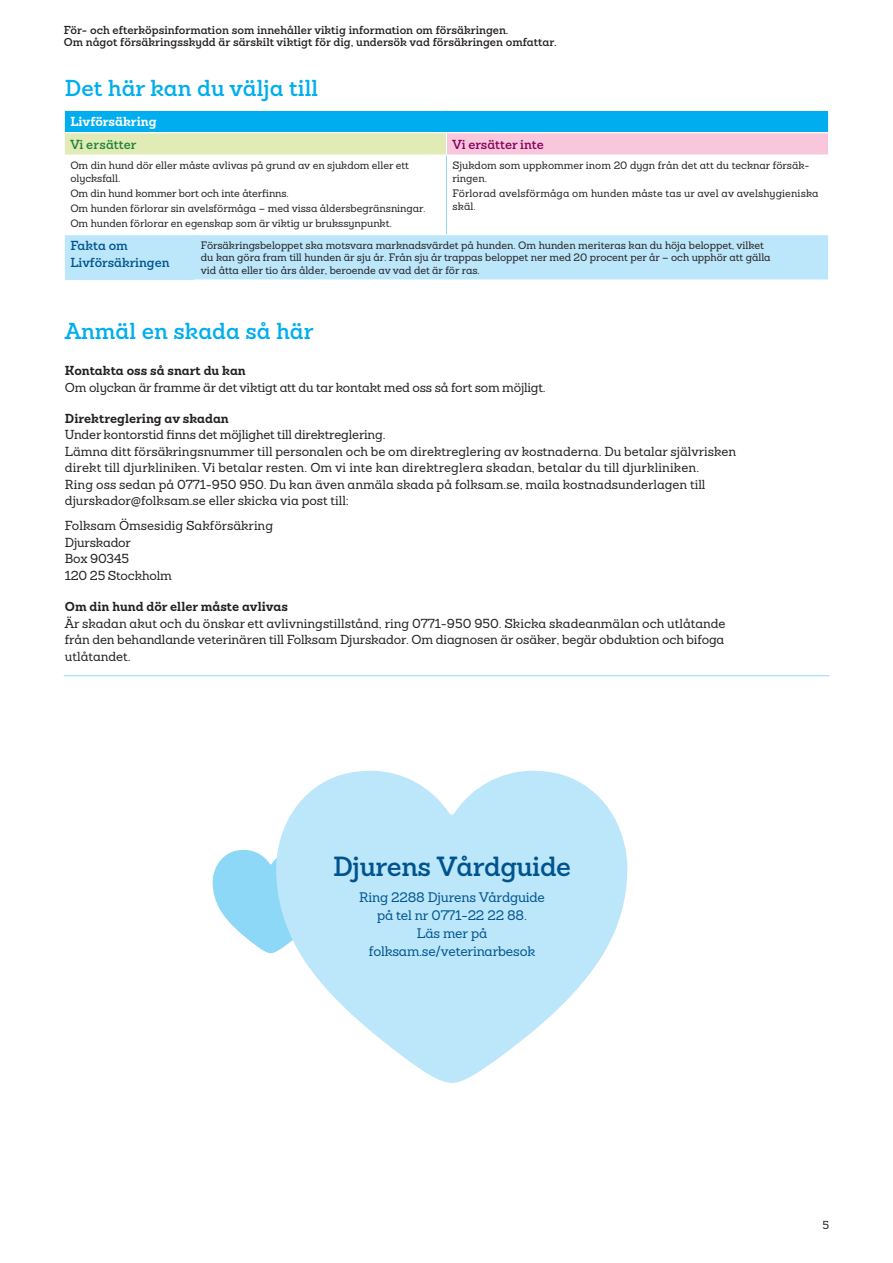
<style>
.page{position:relative;width:893px;height:1263px;background:#fff}
.page>*{position:absolute;margin:0;border:0;box-sizing:border-box;transform-origin:0 0}
.För_o_efterköp_kateg{font:600 27px "Sanchez Folksam";letter-spacing:-.015em;color:#00548e}
.Rubrik_4_15_18{font:600 22.5px "Sanchez Folksam";color:#00aeef}
.För_o_efterköp_kateg-2{font:500 13.5px/18px "Sanchez Folksam";letter-spacing:-.015em;color:#00548e;text-align:center}
.Brödtext_8_5_11_indr{font:500 12.75px/16.5px "Sanchez Folksam";color:#231f20}
.Rubrik_6_8_5_11__R3{font:700 12.75px "Sanchez Folksam";color:#231f20}
.Brödtext_nästa_styck{font:500 12.75px "Sanchez Folksam";color:#231f20}
.Rubrik_6_8_5_11__R3-2{font:600 12.75px/16.5px "Sanchez Folksam";color:#00548e}
.Rubrik_6_8_5_11__R3-3{font:600 12.75px "Sanchez Folksam";color:#85015e}
.Rubrik_6_8_5_11__R3-4{font:700 12.75px "Sanchez Folksam";color:#fff}
.Rubrik_6_8_5_11__R3-5{font:600 12.75px "Sanchez Folksam";color:#20813c}
.t1{font:600 11.25px/12px "Sanchez Folksam";color:#231f20}
.t2{font:500 11.25px "Sanchez Folksam";color:#231f20}
.Info_Text_nästa_styc{font:500 10.5px/12.8px "Sanchez Folksam";letter-spacing:-.005em;color:#231f20}
.Info_Text_7_8_5{font:500 10.5px/12.8px "Sanchez Folksam";letter-spacing:-.005em;color:#231f20}
</style>
<div class="page">
<div style="left:64px;top:110px;width:765px;height:23px;background:#00aeef"></div>
<div style="left:64px;top:133px;width:382px;height:22px;background:#e0ebb6"></div>
<div style="left:446px;top:133px;width:383px;height:22px;background:#f8c7dc"></div>
<div style="left:65px;top:235px;width:763px;height:45px;background:#bce6fa"></div>
<hr style="left:64px;top:110px;width:131px;height:1px;background:#fff">
<hr style="left:195px;top:110px;width:251px;height:1px;background:#fff">
<hr style="left:446px;top:110px;width:383px;height:1px;background:#fff">
<hr style="left:64px;top:132px;width:131px;height:1px;background:#fff">
<svg style="left:64px;top:111px;width:1px;height:43px"></svg>
<hr style="left:195px;top:132px;width:251px;height:1px;background:#fff">
<hr style="left:446px;top:132px;width:383px;height:1px;background:#fff">
<svg style="left:446px;top:133px;width:1px;height:21px"></svg>
<svg style="left:828px;top:111px;width:1px;height:43px"></svg>
<hr style="left:64px;top:154px;width:131px;height:2px;background:#fff">
<hr style="left:195px;top:154px;width:251px;height:2px;background:#fff">
<hr style="left:446px;top:154px;width:383px;height:2px;background:#fff">
<hr style="left:446px;top:156px;width:1px;height:78px;background:#8dd7f7">
<hr style="left:194px;top:235px;width:1px;height:44px;background:#bce6fa">
<hr style="left:194px;top:279px;width:252px;height:2px;background:#fff">
<hr style="left:446px;top:279px;width:383px;height:2px;background:#fff">
<hr style="left:64px;top:675px;width:131px;height:1px;background:#8dd7f7">
<hr style="left:195px;top:675px;width:251px;height:1px;background:#8dd7f7">
<hr style="left:446px;top:675px;width:383px;height:1px;background:#8dd7f7">
<svg style="left:213px;top:850px;width:63px;height:103px"></svg>
<svg style="left:276px;top:771px;width:351px;height:312px;fill:#bce6fa"></svg>
<p class="t1" style="left:64px;top:24px;width:494px">För- och efterköpsinformation som innehåller viktig information om försäkringen.<br>Om något försäkringsskydd är särskilt viktigt för dig, undersök vad försäkringen omfattar.</p>
<p class="Rubrik_4_15_18" style="left:65px;top:72px;width:255px">Det här kan du välja till</p>
<p class="Rubrik_6_8_5_11__R3-4" style="left:70px;top:113px;width:88px">Livförsäkring</p>
<p class="Rubrik_6_8_5_11__R3-5" style="left:70px;top:136px;width:68px">Vi ersätter</p>
<p class="Rubrik_6_8_5_11__R3-3" style="left:452px;top:136px;width:93px">Vi ersätter inte</p>
<p class="Info_Text_nästa_styc" style="left:70px;top:159px;width:340px">Om din hund dör eller måste avlivas på grund av en sjukdom eller ett olycksfall.</p>
<p class="Info_Text_nästa_styc" style="left:70px;top:187px;width:220px">Om din hund kommer bort och inte återfinns.</p>
<p class="Info_Text_nästa_styc" style="left:70px;top:202px;width:357px">Om hunden förlorar sin avelsförmåga – med vissa åldersbegränsningar.</p>
<p class="Info_Text_nästa_styc" style="left:70px;top:216px;width:323px">Om hunden förlorar en egenskap som är viktig ur brukssynpunkt.</p>
<p class="Info_Text_nästa_styc" style="left:452px;top:159px;width:359px">Sjukdom som uppkommer inom 20 dygn från det att du tecknar försäk&shy;ringen.</p>
<p class="Info_Text_nästa_styc" style="left:452px;top:187px;width:368px">Förlorad avelsförmåga om hunden måste tas ur avel av avelshygieniska skäl.</p>
<p class="Rubrik_6_8_5_11__R3-2" style="left:70px;top:237px;width:101px">Fakta om<br>Livförsäkringen</p>
<p class="Info_Text_7_8_5" style="left:201px;top:238px;width:571px">Försäkringsbeloppet ska motsvara marknadsvärdet på hunden. Om hunden meriteras kan du höja beloppet, vilket du kan göra fram till hunden är sju år. Från sju år trappas beloppet ner med 20 procent per år – och upphör att gälla vid åtta eller tio års ålder, beroende av vad det är för ras.</p>
<p class="Rubrik_4_15_18" style="left:65px;top:316px;width:250px">Anmäl en skada så här</p>
<p class="Rubrik_6_8_5_11__R3" style="left:65px;top:362px;width:182px">Kontakta oss så snart du kan</p>
<p class="Brödtext_8_5_11_indr" style="left:65px;top:379px;width:482px">Om olyckan är framme är det viktigt att du tar kontakt med oss så fort som möjligt.</p>
<p class="Rubrik_6_8_5_11__R3" style="left:65px;top:410px;width:165px">Direktreglering av skadan</p>
<p class="Brödtext_8_5_11_indr" style="left:65px;top:427px;width:322px">Under kontorstid finns det möjlighet till direktreglering.</p>
<p class="Brödtext_8_5_11_indr" style="left:65px;top:443px;width:673px">Lämna ditt försäkringsnummer till personalen och be om direktreglering av kostnaderna. Du betalar självrisken direkt till djurkliniken. Vi betalar resten. Om vi inte kan direktreglera skadan, betalar du till djurkliniken.<br>Ring oss sedan på 0771-950 950. Du kan även anmäla skada på folksam.se, maila kostnadsunderlagen till djurskador@folksam.se eller skicka via post till:</p>
<p class="Brödtext_nästa_styck" style="left:65px;top:518px;width:210px">Folksam Ömsesidig Sakförsäkring</p>
<p class="Brödtext_8_5_11_indr" style="left:65px;top:534px;width:68px">Djurskador</p>
<p class="Brödtext_8_5_11_indr" style="left:65px;top:551px;width:66px">Box 90345</p>
<p class="Brödtext_8_5_11_indr" style="left:65px;top:567px;width:108px">120 25 Stockholm</p>
<p class="Rubrik_6_8_5_11__R3" style="left:65px;top:598px;width:225px">Om din hund dör eller måste avlivas</p>
<p class="Brödtext_8_5_11_indr" style="left:65px;top:615px;width:662px;text-align:justify">Är skadan akut och du önskar ett avlivningstillstånd, ring 0771-950 950. Skicka skadeanmälan och utlåtande från den behandlande veterinären till Folksam Djurskador. Om diagnosen är osäker, begär obduktion och bifoga utlåtandet.</p>
<p class="För_o_efterköp_kateg" style="left:333px;top:848px;width:240px">Djurens Vårdguide</p>
<p class="För_o_efterköp_kateg-2" style="left:359px;top:888px;width:187px">Ring 2288 Djurens Vårdguide på tel nr 0771-22 22 88.<br>Läs mer på folksam.se/veterinarbesok</p>
<p class="t2" style="left:822px;top:1218px;width:8px">5</p>
</div>
